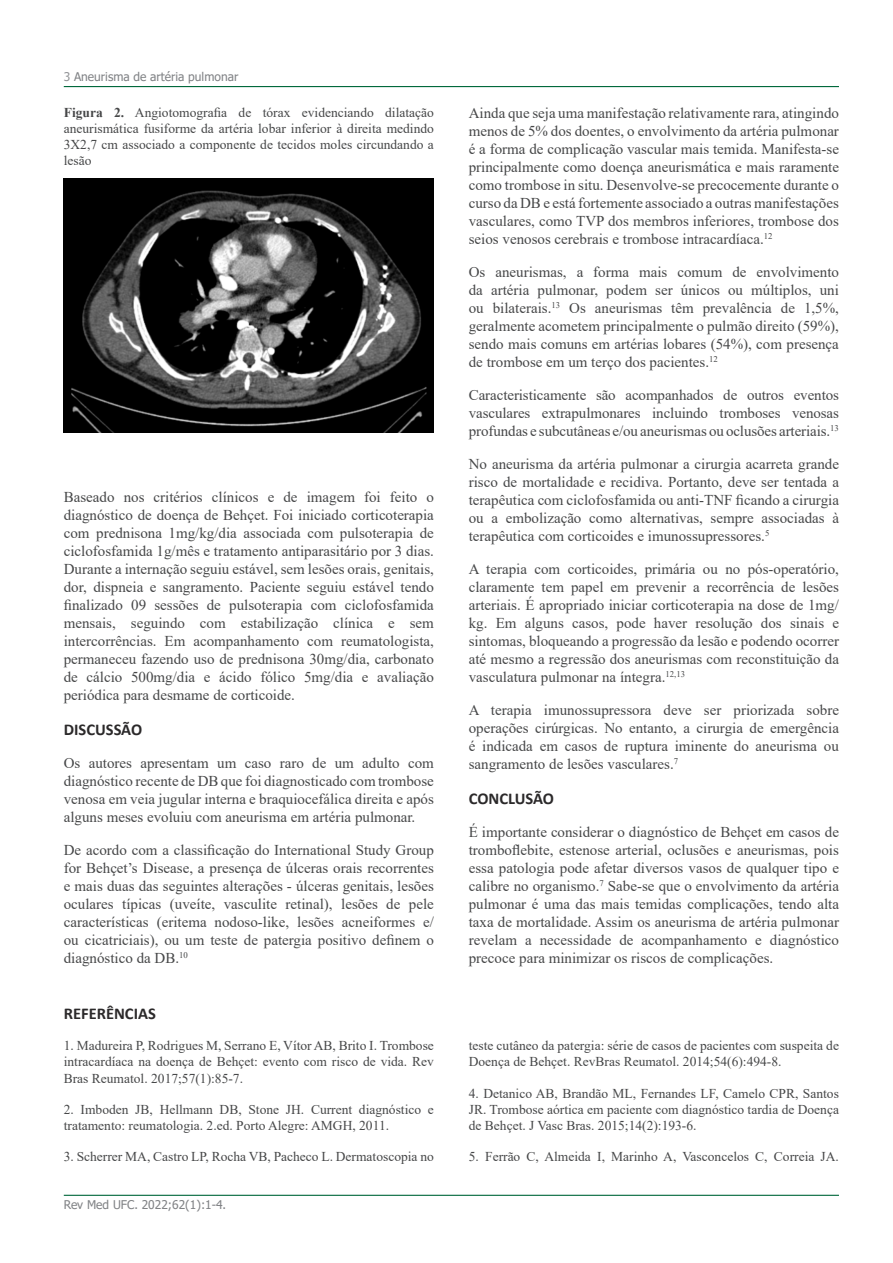
<style>
.page{position:relative;width:893px;height:1263px;background:#fff}
.page>*{position:absolute;margin:0;border:0;box-sizing:border-box;transform-origin:0 0}
.t1{font:700 16.5px "Calibri";color:#2b292a}
.t2{font:15px/18px "Times New Roman";color:#464748;text-align:justify}
.t3{font:13.5px/16.2px "Times New Roman";color:#464748;text-align:justify}
.t4{font:12px "Tahoma";color:#808285}
.s1{color:#939598}
.s2{font-weight:700}
</style>
<div class="page">
<hr style="left:64px;top:86px;width:775px;height:1px;background:#00683b">
<hr style="left:64px;top:1195px;width:775px;height:1px;background:#00683b">
<img style="left:64px;top:179px;width:370px;height:254px">
<p class="t4" style="left:64px;top:69px;width:176px"><span class="s1">3</span> Aneurisma de artéria pulmonar</p>
<p class="t3" style="left:64px;top:104px;width:372px"><span class="s2">Figura 2.</span> Angiotomografia de tórax evidenciando dilatação aneurismática fusiforme da artéria lobar inferior à direita medindo 3X2,7 cm associado a componente de tecidos moles circundando a lesão</p>
<p class="t2" style="left:64px;top:487px;width:372px">Baseado nos critérios clínicos e de imagem foi feito o diagnóstico de doença de Behçet. Foi iniciado corticoterapia com prednisona 1mg/kg/dia associada com pulsoterapia de ciclofosfamida 1g/mês e tratamento antiparasitário por 3 dias.<br>Durante a internação seguiu estável, sem lesões orais, genitais, dor, dispneia e sangramento. Paciente seguiu estável tendo finalizado 09 sessões de pulsoterapia com ciclofosfamida mensais, seguindo com estabilização clínica e sem intercorrências. Em acompanhamento com reumatologista, permaneceu fazendo uso de prednisona 30mg/dia, carbonato de cálcio 500mg/dia e ácido fólico 5mg/dia e avaliação periódica para desmame de corticoide.</p>
<p class="t1" style="left:64px;top:717px;width:80px">DISCUSSÃO</p>
<p class="t2" style="left:64px;top:753px;width:372px">Os autores apresentam um caso raro de um adulto com diagnóstico recente de DB que foi diagnosticado com trombose venosa em veia jugular interna e braquiocefálica direita e após alguns meses evoluiu com aneurisma em artéria pulmonar.</p>
<p class="t2" style="left:64px;top:840px;width:372px">De acordo com a classificação do International Study Group for Behçet’s Disease, a presença de úlceras orais recorrentes e mais duas das seguintes alterações - úlceras genitais, lesões oculares típicas (uveíte, vasculite retinal), lesões de pele características (eritema nodoso-like, lesões acneiformes e/ ou cicatriciais), ou um teste de patergia positivo definem o diagnóstico da DB.<sup>10</sup></p>
<p class="t1" style="left:64px;top:1002px;width:94px">REFERÊNCIAS</p>
<p class="t3" style="left:64px;top:1037px;width:372px">1. Madureira P, Rodrigues M, Serrano E, Vítor AB, Brito I. Trombose intracardíaca na doença de Behçet: evento com risco de vida. Rev Bras Reumatol. 2017;57(1):85-7.</p>
<p class="t3" style="left:64px;top:1101px;width:372px">2. Imboden JB, Hellmann DB, Stone JH. Current diagnóstico e tratamento: reumatologia. 2.ed. Porto Alegre: AMGH, 2011.</p>
<p class="t3" style="left:64px;top:1148px;width:372px">3. Scherrer MA, Castro LP, Rocha VB, Pacheco L. Dermatoscopia no</p>
<p class="t4" style="left:64px;top:1197px;width:164px">Rev Med UFC. 2022;62(1):1-4.</p>
<p class="t2" style="left:469px;top:103px;width:372px">Ainda que seja uma manifestação relativamente rara, atingindo menos de 5% dos doentes, o envolvimento da artéria pulmonar é a forma de complicação vascular mais temida. Manifesta-se principalmente como doença aneurismática e mais raramente como trombose in situ. Desenvolve-se precocemente durante o curso da DB e está fortemente associado a outras manifestações vasculares, como TVP dos membros inferiores, trombose dos seios venosos cerebrais e trombose intracardíaca.<sup>12</sup></p>
<p class="t2" style="left:469px;top:262px;width:372px">Os aneurismas, a forma mais comum de envolvimento da artéria pulmonar, podem ser únicos ou múltiplos, uni ou bilaterais.<sup>13</sup> Os aneurismas têm prevalência de 1,5%, geralmente acometem principalmente o pulmão direito (59%), sendo mais comuns em artérias lobares (54%), com presença de trombose em um terço dos pacientes.<sup>12</sup></p>
<p class="t2" style="left:469px;top:385px;width:372px">Caracteristicamente são acompanhados de outros eventos vasculares extrapulmonares incluindo tromboses venosas profundas e subcutâneas e/ou aneurismas ou oclusões arteriais.<sup>13</sup></p>
<p class="t2" style="left:469px;top:454px;width:372px">No aneurisma da artéria pulmonar a cirurgia acarreta grande risco de mortalidade e recidiva. Portanto, deve ser tentada a terapêutica com ciclofosfamida ou anti-TNF ficando a cirurgia ou a embolização como alternativas, sempre associadas à terapêutica com corticoides e imunossupressores.<sup>5</sup></p>
<p class="t2" style="left:469px;top:559px;width:372px">A terapia com corticoides, primária ou no pós-operatório, claramente tem papel em prevenir a recorrência de lesões arteriais. É apropriado iniciar corticoterapia na dose de 1mg/ kg. Em alguns casos, pode haver resolução dos sinais e sintomas, bloqueando a progressão da lesão e podendo ocorrer até mesmo a regressão dos aneurismas com reconstituição da vasculatura pulmonar na íntegra.<sup>12,13</sup></p>
<p class="t2" style="left:469px;top:700px;width:372px">A terapia imunossupressora deve ser priorizada sobre operações cirúrgicas. No entanto, a cirurgia de emergência é indicada em casos de ruptura iminente do aneurisma ou sangramento de lesões vasculares.<sup>7</sup></p>
<p class="t1" style="left:469px;top:786px;width:87px">CONCLUSÃO</p>
<p class="t2" style="left:469px;top:822px;width:372px">É importante considerar o diagnóstico de Behçet em casos de tromboflebite, estenose arterial, oclusões e aneurismas, pois essa patologia pode afetar diversos vasos de qualquer tipo e calibre no organismo.<sup>7</sup> Sabe-se que o envolvimento da artéria pulmonar é uma das mais temidas complicações, tendo alta taxa de mortalidade. Assim os aneurisma de artéria pulmonar revelam a necessidade de acompanhamento e diagnóstico precoce para minimizar os riscos de complicações.</p>
<p class="t3" style="left:469px;top:1037px;width:372px">teste cutâneo da patergia: série de casos de pacientes com suspeita de<br>Doença de Behçet. RevBras Reumatol. 2014;54(6):494-8.</p>
<p class="t3" style="left:469px;top:1084px;width:372px">4. Detanico AB, Brandão ML, Fernandes LF, Camelo CPR, Santos JR. Trombose aórtica em paciente com diagnóstico tardia de Doença de Behçet. J Vasc Bras. 2015;14(2):193-6.</p>
<p class="t3" style="left:469px;top:1148px;width:372px">5. Ferrão C, Almeida I, Marinho A, Vasconcelos C, Correia JA.</p>
</div>
